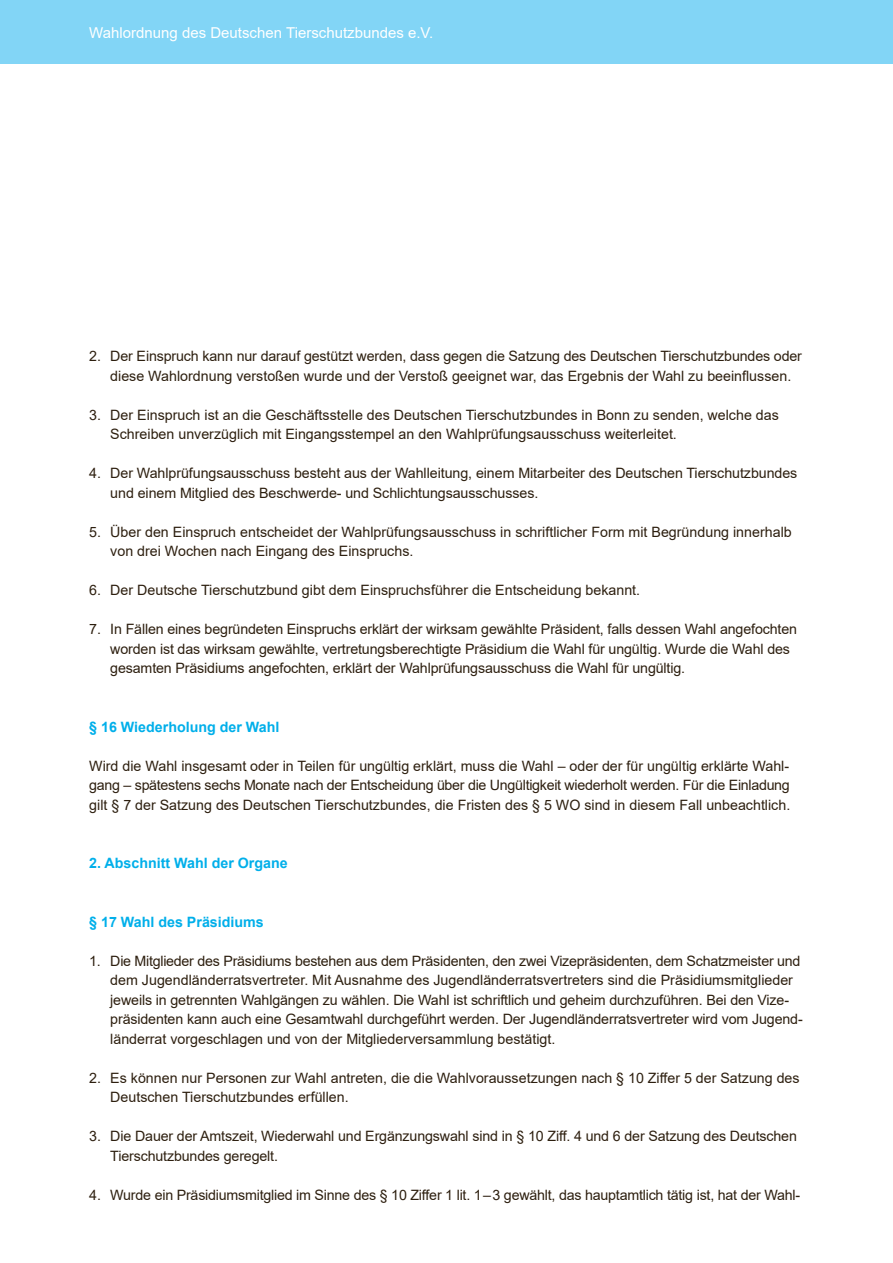
<style>
.page{position:relative;width:893px;height:1263px;background:#fff}
.page>*{position:absolute;margin:0;border:0;box-sizing:border-box;transform-origin:0 0}
.t1{font:15px "Arial";color:#fff}
.t2{font:14.25px/19.5px "Arial";letter-spacing:-.005em;color:#2d1f0f}
.t3{font:700 14.25px "Arial";color:#00afea}
</style>
<div class="page">
<div style="left:0;top:0;width:893px;height:64px;background:#82d5f6"></div>
<p class="t1" style="left:89px;top:22px;width:346px">Wahlordnung des Deutschen Tierschutzbundes e.V.</p>
<p class="t2" style="left:110px;top:346px;width:693px;text-indent:-21px">2. Der Einspruch kann nur darauf gestützt werden, dass gegen die Satzung des Deutschen Tierschutzbundes oder diese Wahlordnung verstoßen wurde und der Verstoß geeignet war, das Ergebnis der Wahl zu beeinflussen.</p>
<p class="t2" style="left:110px;top:405px;width:670px;text-indent:-21px">3. Der Einspruch ist an die Geschäftsstelle des Deutschen Tierschutzbundes in Bonn zu senden, welche das<br>Schreiben unverzüglich mit Eingangsstempel an den Wahlprüfungsausschuss weiterleitet.</p>
<p class="t2" style="left:110px;top:463px;width:689px;text-indent:-21px">4. Der Wahlprüfungsausschuss besteht aus der Wahlleitung, einem Mitarbeiter des Deutschen Tierschutzbundes und einem Mitglied des Beschwerde- und Schlichtungsausschusses.</p>
<p class="t2" style="left:110px;top:522px;width:683px;text-indent:-21px">5. Über den Einspruch entscheidet der Wahlprüfungsausschuss in schriftlicher Form mit Begründung innerhalb von drei Wochen nach Eingang des Einspruchs.</p>
<p class="t2" style="left:89px;top:580px;width:552px">6. Der Deutsche Tierschutzbund gibt dem Einspruchsführer die Entscheidung bekannt.</p>
<p class="t2" style="left:110px;top:619px;width:688px;text-indent:-21px">7. In Fällen eines begründeten Einspruchs erklärt der wirksam gewählte Präsident, falls dessen Wahl angefochten worden ist das wirksam gewählte, vertretungsberechtigte Präsidium die Wahl für ungültig. Wurde die Wahl des gesamten Präsidiums angefochten, erklärt der Wahlprüfungsausschuss die Wahl für ungültig.</p>
<p class="t3" style="left:89px;top:717px;width:192px">§ 16 Wiederholung der Wahl</p>
<p class="t2" style="left:89px;top:756px;width:702px;text-align:justify">Wird die Wahl insgesamt oder in Teilen für ungültig erklärt, muss die Wahl – oder der für ungültig erklärte Wahl&shy;gang – spätestens sechs Monate nach der Entscheidung über die Ungültigkeit wiederholt werden. Für die Einladung gilt § 7 der Satzung des Deutschen Tierschutzbundes, die Fristen des § 5 WO sind in diesem Fall unbeachtlich.</p>
<p class="t3" style="left:89px;top:853px;width:200px">2. Abschnitt Wahl der Organe</p>
<p class="t3" style="left:89px;top:912px;width:176px">§ 17 Wahl des Präsidiums</p>
<p class="t2" style="left:110px;top:951px;width:694px;text-indent:-21px">1. Die Mitglieder des Präsidiums bestehen aus dem Präsidenten, den zwei Vizepräsidenten, dem Schatzmeister und dem Jugendländerratsvertreter. Mit Ausnahme des Jugendländerratsvertreters sind die Präsidiumsmitglieder jeweils in getrennten Wahlgängen zu wählen. Die Wahl ist schriftlich und geheim durchzuführen. Bei den Vize&shy;präsidenten kann auch eine Gesamtwahl durchgeführt werden. Der Jugendländerratsvertreter wird vom Jugend&shy;länderrat vorgeschlagen und von der Mitgliederversammlung bestätigt.</p>
<p class="t2" style="left:110px;top:1068px;width:691px;text-indent:-21px">2. Es können nur Personen zur Wahl antreten, die die Wahlvoraussetzungen nach § 10 Ziffer 5 der Satzung des<br>Deutschen Tierschutzbundes erfüllen.</p>
<p class="t2" style="left:110px;top:1126px;width:688px;text-indent:-21px">3. Die Dauer der Amtszeit, Wiederwahl und Ergänzungswahl sind in § 10 Ziff. 4 und 6 der Satzung des Deutschen<br>Tierschutzbundes geregelt.</p>
<p class="t2" style="left:89px;top:1185px;width:712px">4. Wurde ein Präsidiumsmitglied im Sinne des § 10 Ziffer 1 lit. 1–3 gewählt, das hauptamtlich tätig ist, hat der Wahl-</p>
</div>
